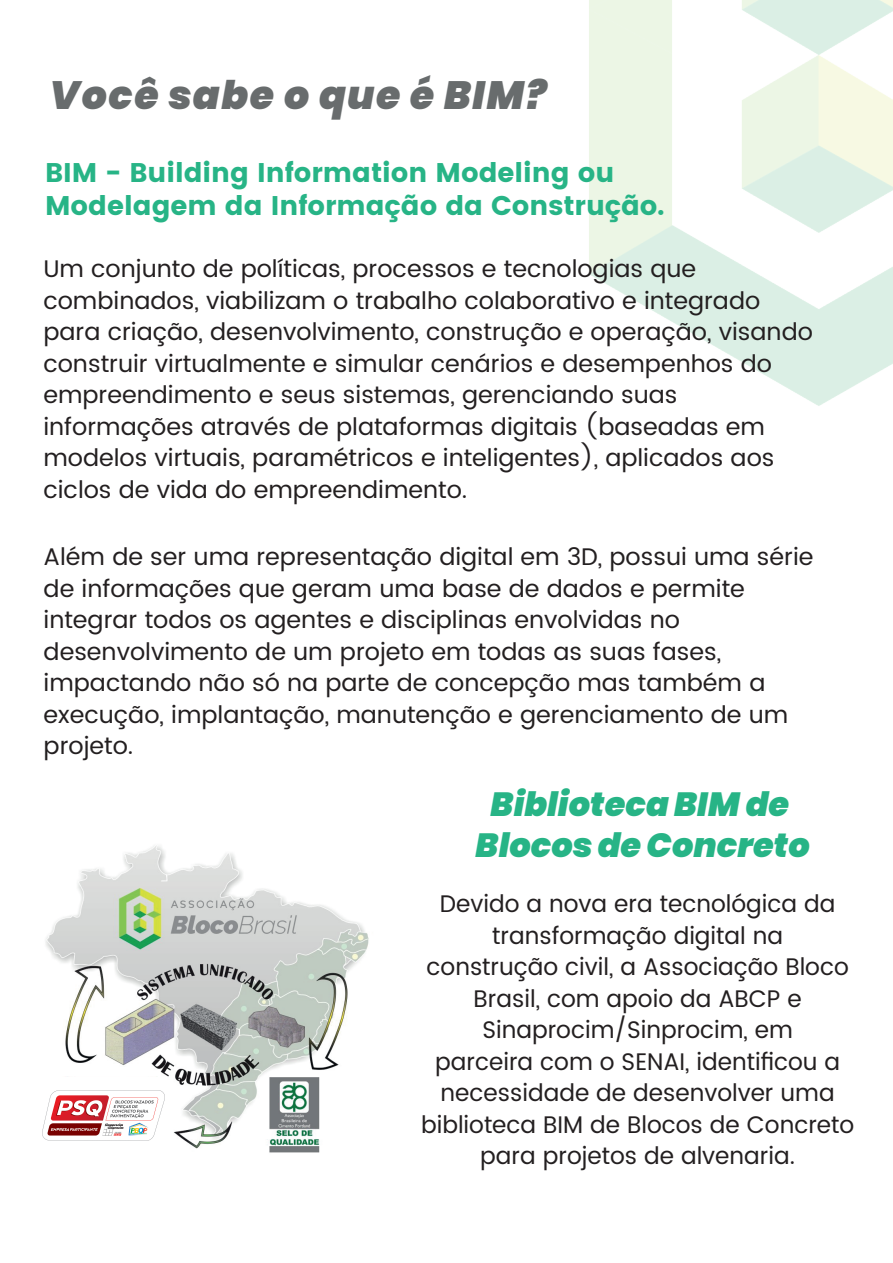
<style>
.page{position:relative;width:893px;height:1263px;background:#fff}
.page>*{position:absolute;margin:0;border:0;box-sizing:border-box;transform-origin:0 0}
.t1{font:italic 900 39.45px "Poppins";letter-spacing:.04em;color:#686c6d}
.t2{font:italic 900 33.45px/40.2px "Poppins";color:#27b486;text-align:center}
.t3{font:27px/32.4px "Poppins";color:#27b486}
.t4{font:24px/31.5px "Poppins";color:#231f20}
</style>
<div class="page">
<img style="left:589px;top:0;width:304px;height:406px">
<img style="left:45px;top:845px;width:324px;height:308px">
<div style="left:55px;top:1077px;width:109px;height:91px;background:#fff"></div>
<img style="left:42px;top:1090px;width:122px;height:50px">
<h1 class="t1" style="left:50px;top:72px;width:499px">Você sabe o que é BIM?</h1>
<p class="t3" style="left:45px;top:157px;width:621px">BIM - Building Information Modeling ou<br>Modelagem da Informação da Construção.</p>
<p class="t4" style="left:43px;top:254px;width:771px">Um conjunto de políticas, processos e tecnologias que combinados, viabilizam o trabalho colaborativo e integrado para criação, desenvolvimento, construção e operação, visando construir virtualmente e simular cenários e desempenhos do empreendimento e seus sistemas, gerenciando suas informações através de plataformas digitais (baseadas em modelos virtuais, paramétricos e inteligentes), aplicados aos ciclos de vida do empreendimento.</p>
<p class="t4" style="left:44px;top:542px;width:771px">Além de ser uma representação digital em 3D, possui uma série de informações que geram uma base de dados e permite integrar todos os agentes e disciplinas envolvidas no desenvolvimento de um projeto em todas as suas fases, impactando não só na parte de concepção mas também a execução, implantação, manutenção e gerenciamento de um projeto.</p>
<h2 class="t2" style="left:476px;top:785px;width:336px">Biblioteca BIM de<br>Blocos de Concreto</h2>
<p class="t4" style="left:421px;top:889px;width:435px;text-align:center">Devido a nova era tecnológica da transformação digital na<br>construção civil, a Associação Bloco<br>Brasil, com apoio da ABCP e<br>Sinaprocim/Sinprocim, em<br>parceira com o SENAI, identificou a necessidade de desenvolver uma biblioteca BIM de Blocos de Concreto para projetos de alvenaria.</p>
</div>
